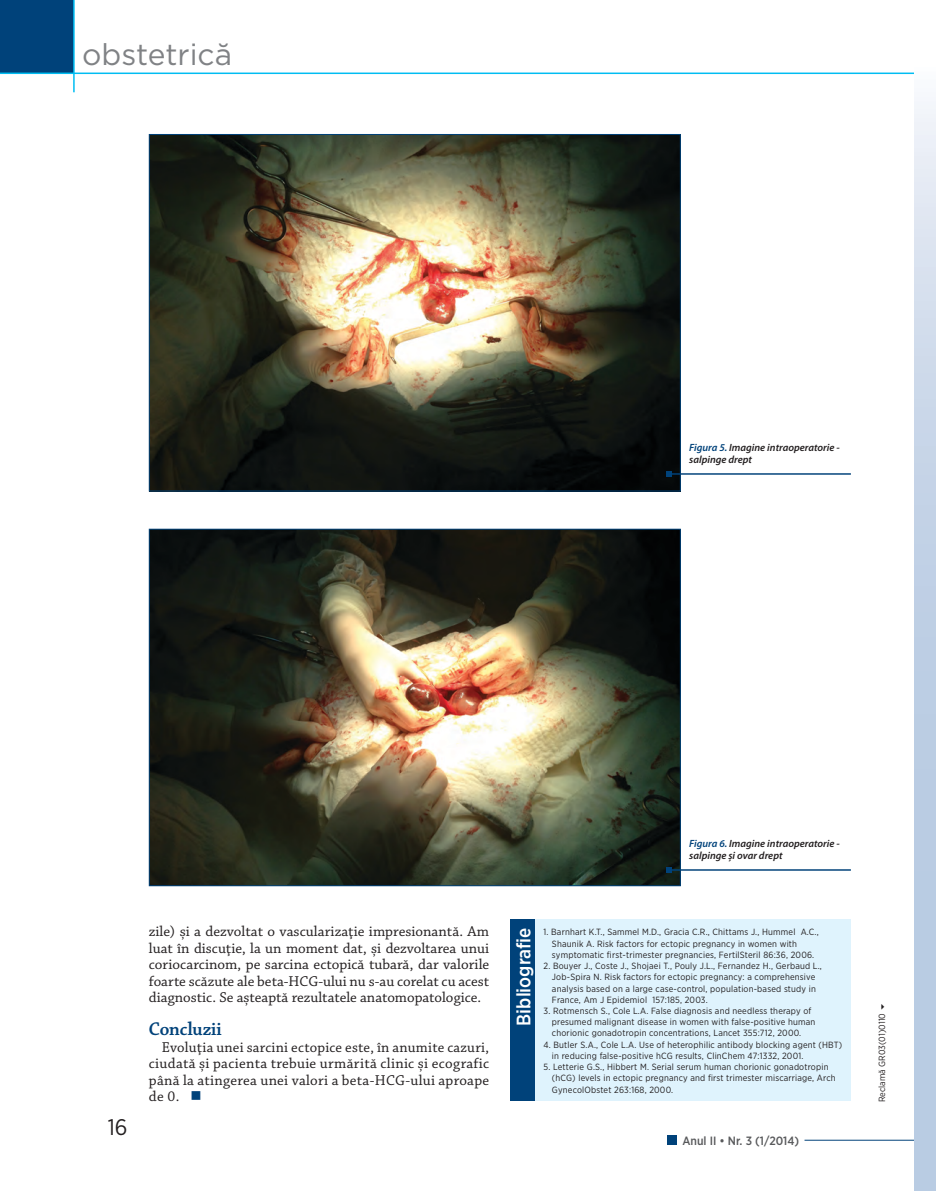
<style>
.page{position:relative;width:936px;height:1191px;background:#fff}
.page>*{position:absolute;margin:0;border:0;box-sizing:border-box;transform-origin:0 0}
.t1{font:30px "Gotham";color:#808285}
.t2{font:22.5px "Gotham Narrow";color:#231f20}
.t3{font:500 19.5px "Gotham Narrow";color:#fff}
.t4{font:19.5px "Chaparral Pro Semibold Subh";color:#00427a}
.t5{font:15px/16.5px "Chaparral Pro";letter-spacing:.01em;color:#231f20;text-align:justify}
.t6{font:500 12px "Gotham Narrow";color:#58595b}
.t7{font:italic 600 10.5px/12px "Myriad Pro";color:#231f20}
.t8{font:9px/11.2px "Gotham Narrow";letter-spacing:.02em;color:#231f20}
.t9{font:9px "Gotham Narrow";color:#231f20}
.s1{color:#00427a}
</style>
<div class="page">
<hr style="left:804px;top:1139px;width:110px;height:1px;background:#00427a">
<div style="left:667px;top:1135px;width:10px;height:9px;background:#00427a"></div>
<div style="left:0;top:0;width:73px;height:73px;background:#00427a"></div>
<hr style="left:0;top:73px;width:914px;height:1px;background:#00bdf2">
<hr style="left:73px;top:0;width:2px;height:92px;background:#00bdf2">
<div style="left:535px;top:919px;width:315px;height:182px;background:#dff3fd"></div>
<div style="left:510px;top:919px;width:25px;height:182px;background:#00427a"></div>
<img style="left:151px;top:136px;width:527px;height:353px">
<img style="left:151px;top:531px;width:527px;height:353px">
<hr style="left:669px;top:473px;width:181px;height:2px;background:#00427a">
<svg style="left:666px;top:471px;width:6px;height:6px"></svg>
<hr style="left:669px;top:869px;width:181px;height:1px;background:#00427a">
<svg style="left:666px;top:867px;width:6px;height:6px"></svg>
<h1 class="t1" style="left:82px;top:35px;width:152px">obstetrică</h1>
<p class="t7" style="left:689px;top:441px;width:152px"><span class="s1">Figura 5.</span> Imagine intraoperatorie - salpinge drept</p>
<h2 class="t2" style="left:108px;top:1113px;width:21px">16</h2>
<p class="t5" style="left:149px;top:923px;width:342px">zile) şi a dezvoltat o vascularizaţie impresionantă. Am luat în discuţie, la un moment dat, şi dezvoltarea unui coriocarcinom, pe sarcina ectopică tubară, dar valorile foarte scăzute ale beta-HCG-ului nu s-au corelat cu acest diagnostic. Se aşteaptă rezultatele anatomopatologice.</p>
<h3 class="t4" style="left:149px;top:1018px;width:74px">Concluzii</h3>
<h3 class="t5" style="left:149px;top:1039px;width:342px;text-indent:13px">Evoluţia unei sarcini ectopice este, în anumite cazuri, ciudată şi pacienta trebuie urmărită clinic şi ecografic până la atingerea unei valori a beta-HCG-ului aproape de 0. <span class="s1">■</span></h3>
<p class="t7" style="left:689px;top:837px;width:152px"><span class="s1">Figura 6.</span> Imagine intraoperatorie - salpinge şi ovar drept</p>
<h3 class="t3" style="left:511px;top:1025px;width:100px;rotate:-90deg">Bibliografie</h3>
<p class="t8" style="left:552px;top:926px;width:268px;text-indent:-9px">1. Barnhart K.T., Sammel M.D., Gracia C.R., Chittams J., Hummel A.C.,<br>Shaunik A. Risk factors for ectopic pregnancy in women with symptomatic first-trimester pregnancies, FertilSteril 86:36, 2006.</p>
<p class="t8" style="left:552px;top:960px;width:271px;text-indent:-9px">2. Bouyer J., Coste J., Shojaei T., Pouly J.L., Fernandez H., Gerbaud L., Job-Spira N. Risk factors for ectopic pregnancy: a comprehensive analysis based on a large case-control, population-based study in France, Am J Epidemiol 157:185, 2003.</p>
<p class="t8" style="left:552px;top:1005px;width:265px;text-indent:-9px">3. Rotmensch S., Cole L.A. False diagnosis and needless therapy of presumed malignant disease in women with false-positive human chorionic gonadotropin concentrations, Lancet 355:712, 2000.</p>
<p class="t8" style="left:552px;top:1038px;width:292px;text-indent:-9px">4. Butler S.A., Cole L.A. Use of heterophilic antibody blocking agent (HBT) in reducing false-positive hCG results, ClinChem 47:1332, 2001.</p>
<p class="t8" style="left:552px;top:1061px;width:285px;text-indent:-9px">5. Letterie G.S., Hibbert M. Serial serum human chorionic gonadotropin (hCG) levels in ectopic pregnancy and first trimester miscarriage, Arch<br>GynecolObstet 263:168, 2000.</p>
<h3 class="t6" style="left:682px;top:1133px;width:118px">Anul II • Nr. 3 (1/2014)</h3>
<p class="t9" style="left:876px;top:1102px;width:90px;rotate:-90deg">Reclamă GR03(01)0110</p>
</div>
